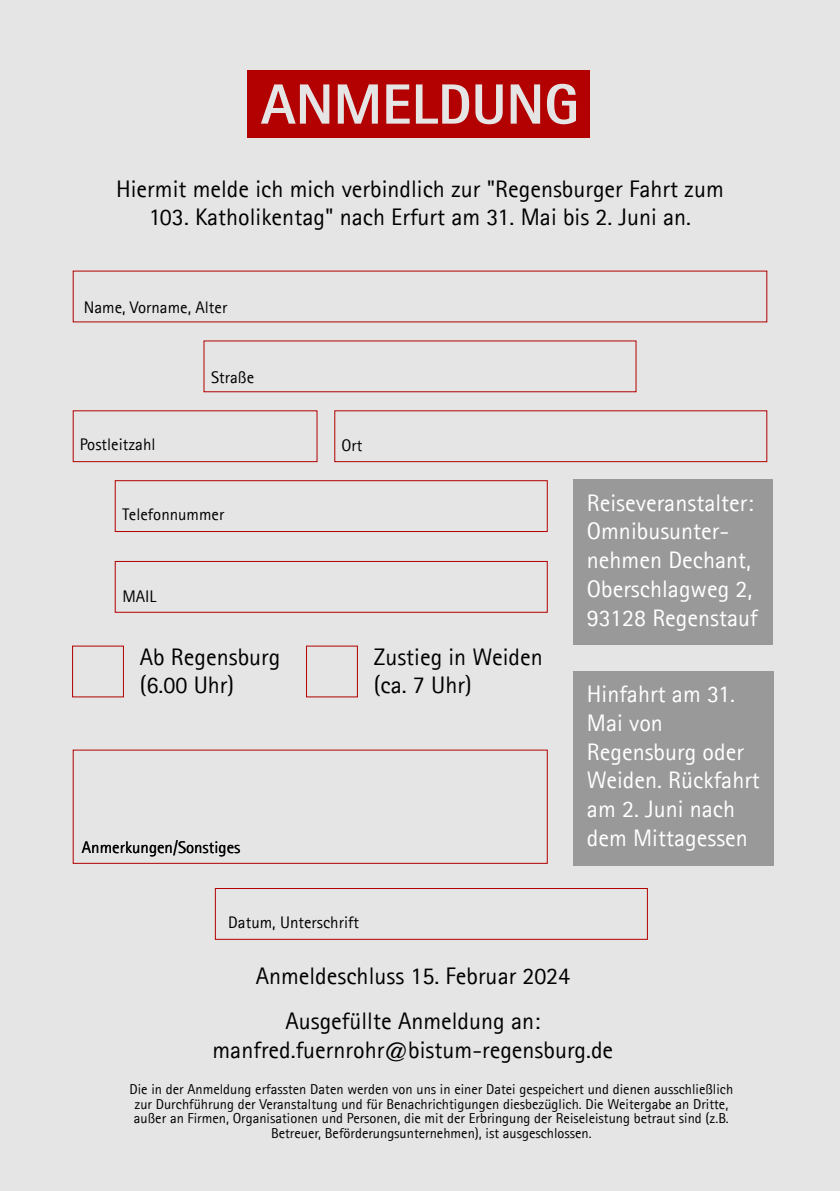
<style>
.page{position:relative;width:840px;height:1191px;background:#fff}
.page>*{position:absolute;margin:0;border:0;box-sizing:border-box;transform-origin:0 0}
.t1{font:800 56.8px "Agfa Rotis Sans Serif";color:#e5e5e5}
.t2{font:24px/28.8px "Agfa Rotis Sans Serif";color:#000;text-align:center}
.t3{font:24px/28.8px "Agfa Rotis Sans Serif";color:#fff}
.t4{font:16.8px "Agfa Rotis Sans Serif";color:#000}
.t5{font:14.4px/14.4px "Agfa Rotis Sans Serif";color:#000;text-align:center}
</style>
<div class="page">
<div style="left:0;top:0;width:839px;height:1191px;background:#e5e5e5"></div>
<div style="left:247px;top:70px;width:342px;height:68px;background:#b30000"></div>
<div style="left:73px;top:410px;width:244px;height:52px;border:1px solid #b30000"></div>
<div style="left:334px;top:410px;width:432px;height:52px;border:1px solid #b30000"></div>
<div style="left:115px;top:480px;width:432px;height:52px;border:1px solid #b30000"></div>
<div style="left:115px;top:561px;width:432px;height:52px;border:1px solid #b30000"></div>
<div style="left:72px;top:645px;width:52px;height:52px;border:1px solid #b30000"></div>
<div style="left:215px;top:888px;width:432px;height:51px;border:1px solid #b30000"></div>
<div style="left:73px;top:749px;width:474px;height:115px;border:1px solid #b30000"></div>
<div style="left:573px;top:671px;width:200px;height:194px;background:#999"></div>
<div style="left:573px;top:479px;width:199px;height:166px;background:#999"></div>
<h1 class="t1" style="left:261px;top:68px;width:319px">ANMELDUNG</h1>
<h2 class="t2" style="left:116px;top:174px;width:608px">Hiermit melde ich mich verbindlich zur "Regensburger Fahrt zum<br>103. Katholikentag" nach Erfurt am 31. Mai bis 2. Juni an.</h2>
<p class="t4" style="left:84px;top:298px;width:145px">Name, Vorname, Alter</p>
<p class="t4" style="left:211px;top:368px;width:45px">Straße</p>
<p class="t4" style="left:80px;top:435px;width:77px">Postleitzahl</p>
<p class="t4" style="left:341px;top:436px;width:22px">Ort</p>
<p class="t4" style="left:122px;top:505px;width:103px">Telefonnummer</p>
<p class="t4" style="left:122px;top:586px;width:35px">MAIL</p>
<h2 class="t2" style="left:140px;top:642px;width:142px;text-align:left">Ab Regensburg (6.00 Uhr)</h2>
<h2 class="t2" style="left:373px;top:642px;width:170px;text-align:left">Zustieg in Weiden (ca. 7 Uhr)</h2>
<p class="t4" style="left:82px;top:837px;width:160px">Anmerkungen/Sonstiges</p>
<h2 class="t3" style="left:586px;top:488px;width:172px">Reiseveranstalter:<br>Omnibusunter&shy;nehmen Dechant,<br>Oberschlagweg 2,<br>93128 Regenstauf</h2>
<h2 class="t3" style="left:586px;top:679px;width:174px">Hinfahrt am 31.<br>Mai von<br>Regensburg oder<br>Weiden. Rückfahrt am 2. Juni nach dem Mittagessen</h2>
<p class="t4" style="left:228px;top:912px;width:132px">Datum, Unterschrift</p>
<h2 class="t2" style="left:255px;top:961px;width:316px">Anmeldeschluss 15. Februar 2024</h2>
<h2 class="t2" style="left:212px;top:1006px;width:402px">Ausgefüllte Anmeldung an: manfred.fuernrohr@bistum-regensburg.de</h2>
<p class="t5" style="left:129px;top:1082px;width:605px">Die in der Anmeldung erfassten Daten werden von uns in einer Datei gespeichert und dienen ausschließlich zur Durchführung der Veranstaltung und für Benachrichtigungen diesbezüglich. Die Weitergabe an Dritte, außer an Firmen, Organisationen und Personen, die mit der Erbringung der Reiseleistung betraut sind (z.B.<br>Betreuer, Beförderungsunternehmen), ist ausgeschlossen.</p>
</div>
